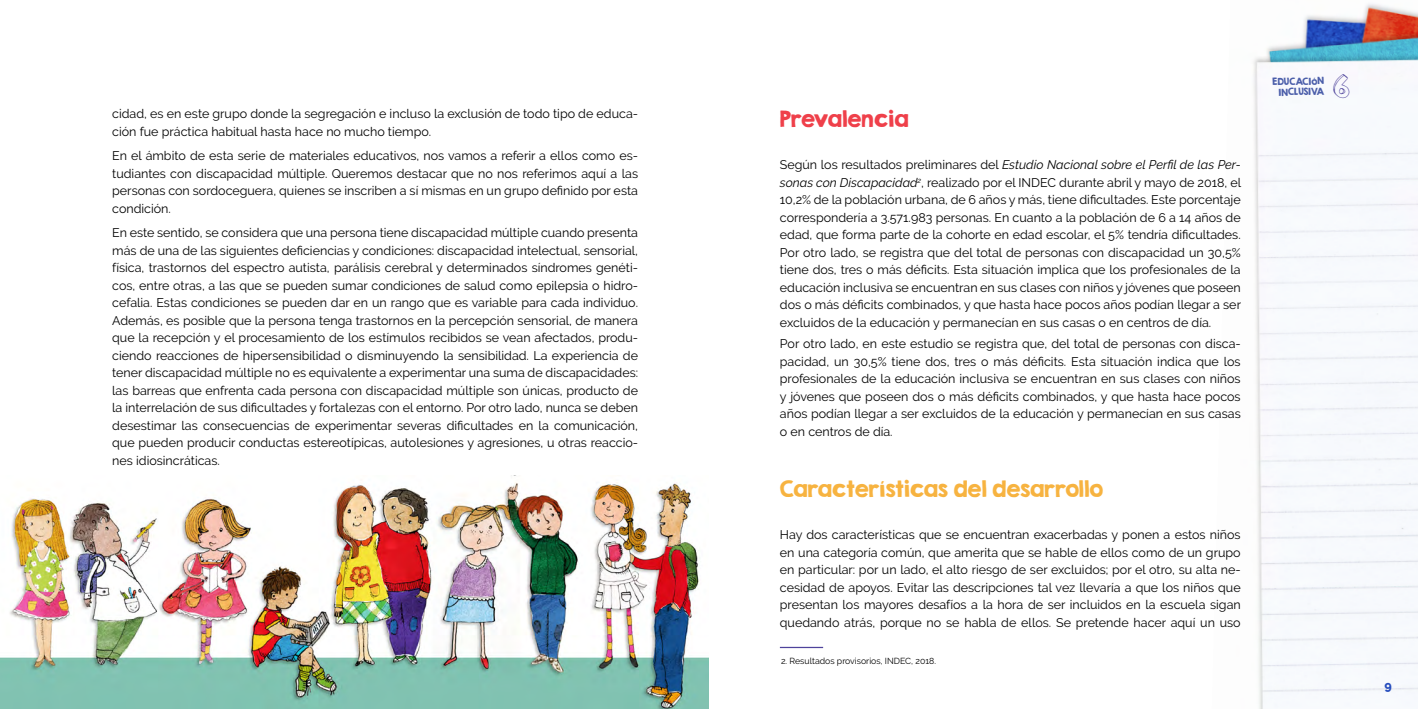
<style>
.page{position:relative;width:1418px;height:709px;background:#fff}
.page>*{position:absolute;margin:0;border:0;box-sizing:border-box;transform-origin:0 0}
.t1{font:32.5px "garden";color:#4e439b}
.t2{font:20px "KG Second Chances Solid";color:#f7b340}
.t3{font:20px "KG Second Chances Solid";color:#ef404a}
.t4{font:12.5px/17.5px "Raleway";color:#000;text-align:justify}
.t5{font:800 12.5px "Raleway";color:#244cbd}
.t6{font:8.75px "Raleway";color:#000}
.t7{font:8.75px/10.5px "KG Second Chances Solid";color:#4b5eaa;text-align:right}
.s1{font-style:italic}
</style>
<div class="page">
<img style="left:1253px;top:4px;width:164px;height:705px">
<hr style="left:780px;top:647px;width:43px;height:1px;background:#4e439b">
<img style="left:0;top:475px;width:709px;height:234px">
<p class="t4" style="left:112px;top:105px;width:527px">cidad, es en este grupo donde la segregación e incluso la exclusión de todo tipo de educa&shy;ción fue práctica habitual hasta hace no mucho tiempo.</p>
<p class="t4" style="left:112px;top:147px;width:527px">En el ámbito de esta serie de materiales educativos, nos vamos a referir a ellos como es&shy;tudiantes con discapacidad múltiple. Queremos destacar que no nos referimos aquí a las personas con sordoceguera, quienes se inscriben a sí mismas en un grupo definido por esta condición.</p>
<p class="t4" style="left:112px;top:224px;width:527px">En este sentido, se considera que una persona tiene discapacidad múltiple cuando presenta más de una de las siguientes deficiencias y condiciones: discapacidad intelectual, sensorial, física, trastornos del espectro autista, parálisis cerebral y determinados síndromes genéti&shy;cos, entre otras, a las que se pueden sumar condiciones de salud como epilepsia o hidro&shy;cefalia. Estas condiciones se pueden dar en un rango que es variable para cada individuo.<br>Además, es posible que la persona tenga trastornos en la percepción sensorial, de manera que la recepción y el procesamiento de los estímulos recibidos se vean afectados, produ&shy;ciendo reacciones de hipersensibilidad o disminuyendo la sensibilidad. La experiencia de tener discapacidad múltiple no es equivalente a experimentar una suma de discapacidades: las barreas que enfrenta cada persona con discapacidad múltiple son únicas, producto de la interrelación de sus dificultades y fortalezas con el entorno. Por otro lado, nunca se deben desestimar las consecuencias de experimentar severas dificultades en la comunicación, que pueden producir conductas estereotípicas, autolesiones y agresiones, u otras reaccio&shy;nes idiosincráticas.</p>
<h2 class="t3" style="left:780px;top:106px;width:131px">Prevalencia</h2>
<p class="t4" style="left:780px;top:156px;width:463px">Según los resultados preliminares del <span class="s1">Estudio Nacional sobre el Perfil de las Per&shy;sonas con Discapacidad</span><sup>2</sup>, realizado por el INDEC durante abril y mayo de 2018, el 10,2% de la población urbana, de 6 años y más, tiene dificultades. Este porcentaje correspondería a 3.571.983 personas. En cuanto a la población de 6 a 14 años de edad, que forma parte de la cohorte en edad escolar, el 5% tendría dificultades.<br>Por otro lado, se registra que del total de personas con discapacidad un 30,5% tiene dos, tres o más déficits. Esta situación implica que los profesionales de la educación inclusiva se encuentran en sus clases con niños y jóvenes que poseen dos o más déficits combinados, y que hasta hace pocos años podían llegar a ser excluidos de la educación y permanecían en sus casas o en centros de día.</p>
<p class="t4" style="left:780px;top:335px;width:462px">Por otro lado, en este estudio se registra que, del total de personas con disca&shy;pacidad, un 30,5% tiene dos, tres o más déficits. Esta situación indica que los profesionales de la educación inclusiva se encuentran en sus clases con niños y jóvenes que poseen dos o más déficits combinados, y que hasta hace pocos años podían llegar a ser excluidos de la educación y permanecían en sus casas o en centros de día.</p>
<h2 class="t2" style="left:780px;top:476px;width:325px">Características del desarrollo</h2>
<p class="t4" style="left:780px;top:526px;width:462px">Hay dos características que se encuentran exacerbadas y ponen a estos niños en una categoría común, que amerita que se hable de ellos como de un grupo en particular: por un lado, el alto riesgo de ser excluidos; por el otro, su alta ne&shy;cesidad de apoyos. Evitar las descripciones tal vez llevaría a que los niños que presentan los mayores desafíos a la hora de ser incluidos en la escuela sigan quedando atrás, porque no se habla de ellos. Se pretende hacer aquí un uso</p>
<p class="t6" style="left:781px;top:655px;width:156px">2. Resultados provisorios, INDEC, 2018.</p>
<p class="t7" style="left:1272px;top:76px;width:53px;rotate:-1deg">EDUCACIóN<br>INCLUSIVA</p>
<h1 class="t1" style="left:1333px;top:67px;width:18px">6</h1>
<p class="t5" style="left:1384px;top:678px;width:9px">9</p>
</div>
